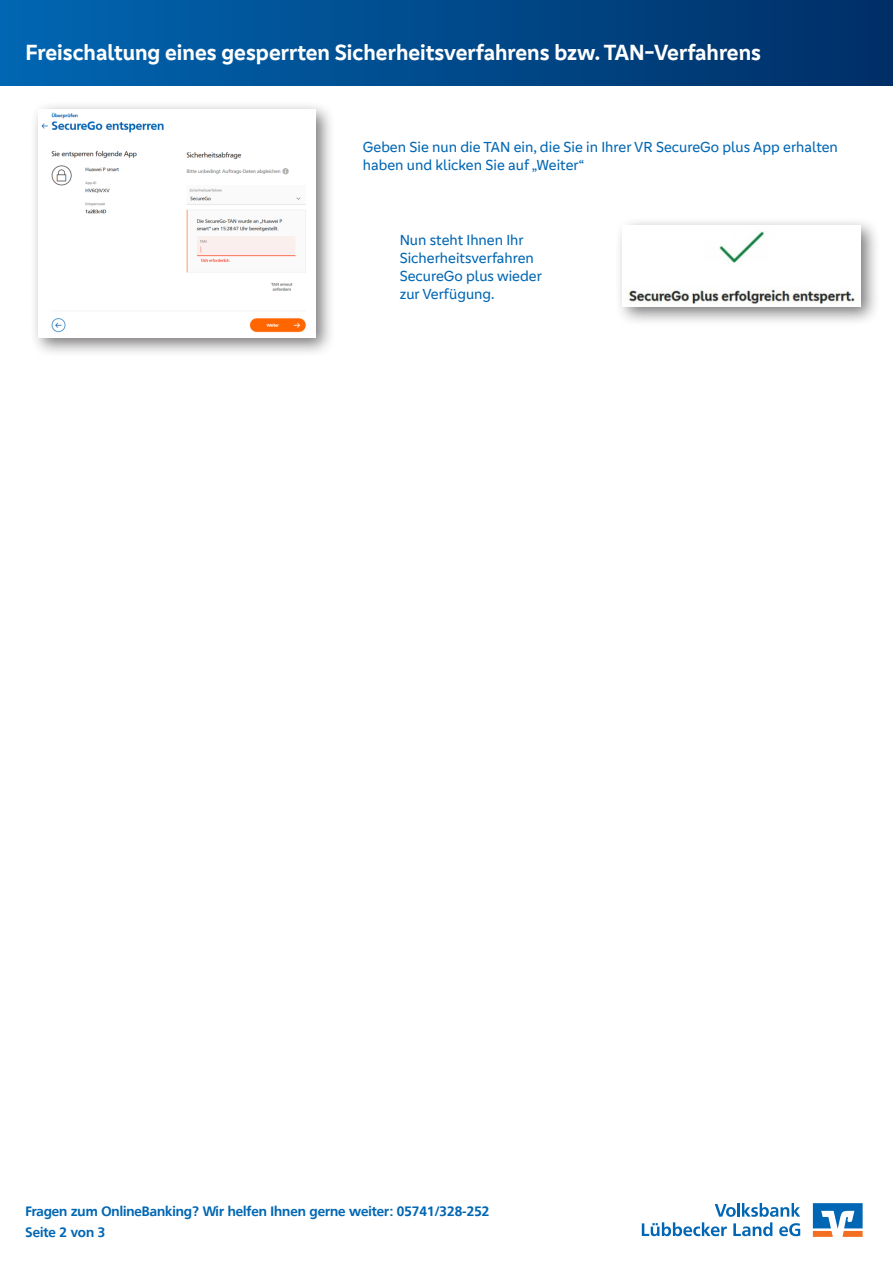
<style>
.page{position:relative;width:893px;height:1263px;background:#fff}
.page>*{position:absolute;margin:0;border:0;box-sizing:border-box;transform-origin:0 0}
.t1{font:700 22.65px "Genos GFG";color:#fff}
.t2{font:15px/18px "Genos GFG";color:#0166b3}
.t3{font:700 13.5px "Frutiger VR";color:#0166b3}
</style>
<div class="page">
<div style="left:0;top:0;width:893px;height:85px;background:linear-gradient(to right,#0166b2,#002f66)"></div>
<svg style="left:813px;top:1203px;width:50px;height:34px"></svg>
<svg style="left:642px;top:1203px;width:158px;height:33px"></svg>
<div style="left:30px;top:101px;width:306px;height:256px;background:#231f20;opacity:.6"></div>
<img style="left:38px;top:109px;width:277px;height:228px">
<div style="left:614px;top:217px;width:267px;height:109px;background:#231f20;opacity:.6"></div>
<img style="left:623px;top:225px;width:237px;height:81px">
<p class="t1" style="left:26px;top:39px;width:737px">Freischaltung eines gesperrten Sicherheitsverfahrens bzw. TAN-Verfahrens</p>
<p class="t2" style="left:363px;top:138px;width:477px">Geben Sie nun die TAN ein, die Sie in Ihrer VR SecureGo plus App erhalten haben und klicken Sie auf „Weiter“</p>
<p class="t2" style="left:400px;top:230px;width:126px">Nun steht Ihnen Ihr</p>
<p class="t2" style="left:400px;top:248px;width:136px">Sicherheitsverfahren</p>
<p class="t2" style="left:400px;top:266px;width:144px">SecureGo plus wieder</p>
<p class="t2" style="left:400px;top:284px;width:96px">zur Verfügung.</p>
<p class="t3" style="left:26px;top:1203px;width:466px">Fragen zum OnlineBanking? Wir helfen Ihnen gerne weiter: 05741/328-252</p>
<p class="t3" style="left:26px;top:1224px;width:81px">Seite 2 von 3</p>
</div>
